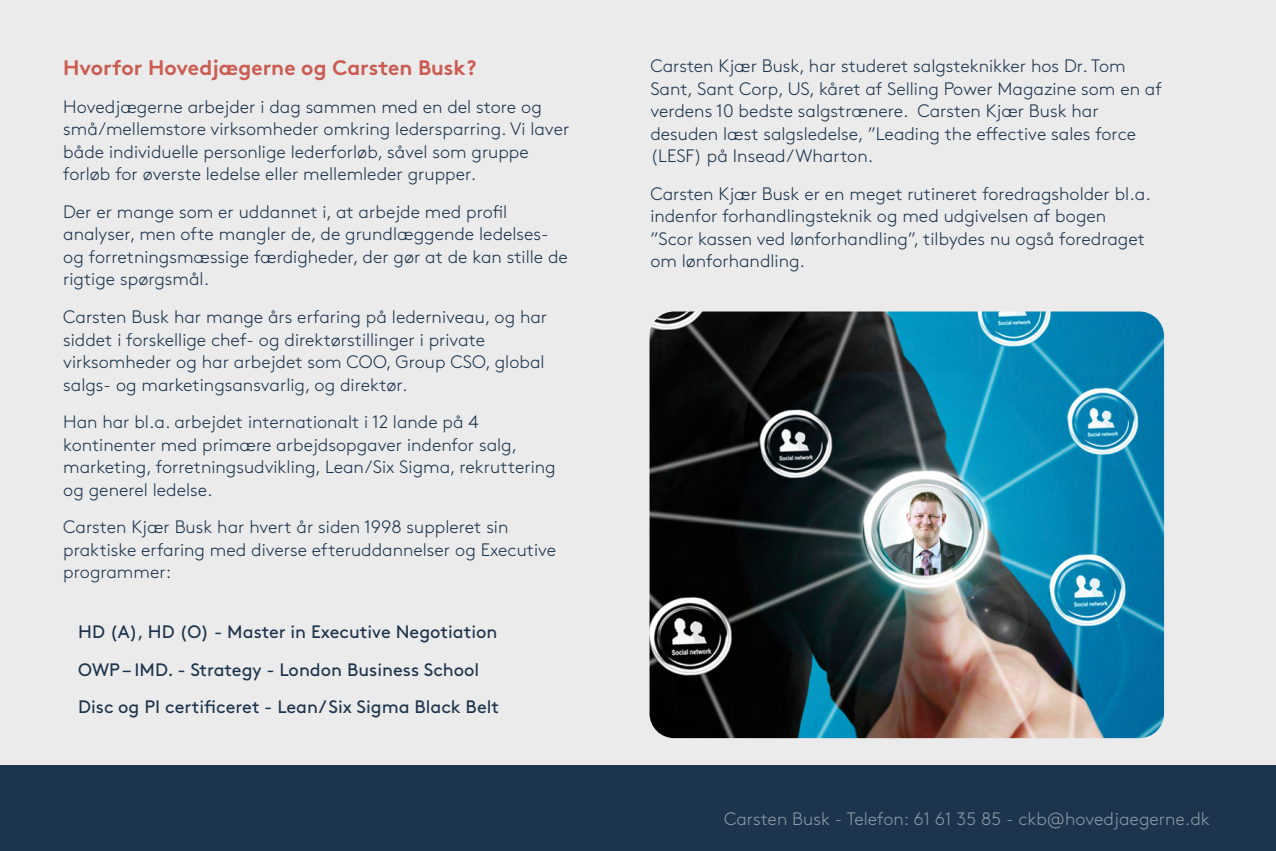
<style>
.page{position:relative;width:1276px;height:851px;background:#fff}
.page>*{position:absolute;margin:0;border:0;box-sizing:border-box;transform-origin:0 0}
.t1{font:700 21px "Brown";color:rgb(200 76 64/.9)}
.t2{font:300 18px/22.5px "Brown";color:#1c344d}
.t3{font:18px/37.5px "Brown";color:#1c344d}
.t4{font:300 18px "Brown";color:#fff}
</style>
<div class="page">
<div style="left:0;top:0;width:1276px;height:850px;background:#ebebec"></div>
<img style="left:649px;top:311px;width:515px;height:427px">
<div style="left:0;top:765px;width:1276px;height:85px;background:#1c344d"></div>
<p class="t1" style="left:63px;top:51px;width:415px">Hvorfor Hovedjægerne og Carsten Busk?</p>
<p class="t2" style="left:63px;top:94px;width:507px">Hovedjægerne arbejder i dag sammen med en del store og små/mellemstore virksomheder omkring ledersparring. Vi laver både individuelle personlige lederforløb, såvel som gruppe forløb for øverste ledelse eller mellemleder grupper.</p>
<p class="t2" style="left:63px;top:199px;width:506px">Der er mange som er uddannet i, at arbejde med profil analyser, men ofte mangler de, de grundlæggende ledelses&shy;og forretningsmæssige færdigheder, der gør at de kan stille de rigtige spørgsmål.</p>
<p class="t2" style="left:63px;top:304px;width:485px">Carsten Busk har mange års erfaring på lederniveau, og har siddet i forskellige chef- og direktørstillinger i private virksomheder og har arbejdet som COO, Group CSO, global salgs- og marketingsansvarlig, og direktør.</p>
<p class="t2" style="left:63px;top:409px;width:494px">Han har bl.a. arbejdet internationalt i 12 lande på 4 kontinenter med primære arbejdsopgaver indenfor salg, marketing, forretningsudvikling, Lean/Six Sigma, rekruttering og generel ledelse.</p>
<p class="t2" style="left:63px;top:514px;width:494px">Carsten Kjær Busk har hvert år siden 1998 suppleret sin praktiske erfaring med diverse efteruddannelser og Executive programmer:</p>
<p class="t3" style="left:78px;top:611px;width:422px">HD (A), HD (O) - Master in Executive Negotiation<br>OWP – IMD. - Strategy - London Business School<br>Disc og PI certificeret - Lean/ Six Sigma Black Belt</p>
<p class="t2" style="left:650px;top:54px;width:513px">Carsten Kjær Busk, har studeret salgsteknikker hos Dr. Tom Sant, Sant Corp, US, kåret af Selling Power Magazine som en af verdens 10 bedste salgstrænere. Carsten Kjær Busk har desuden læst salgsledelse, ”Leading the effective sales force (LESF) på Insead/ Wharton.</p>
<p class="t2" style="left:650px;top:181px;width:502px">Carsten Kjær Busk er en meget rutineret foredragsholder bl.a. indenfor forhandlingsteknik og med udgivelsen af bogen ”Scor kassen ved lønforhandling”, tilbydes nu også foredraget om lønforhandling.</p>
<p class="t4" style="left:724px;top:805px;width:487px">Carsten Busk - Telefon: 61 61 35 85 - ckb@hovedjaegerne.dk</p>
</div>
